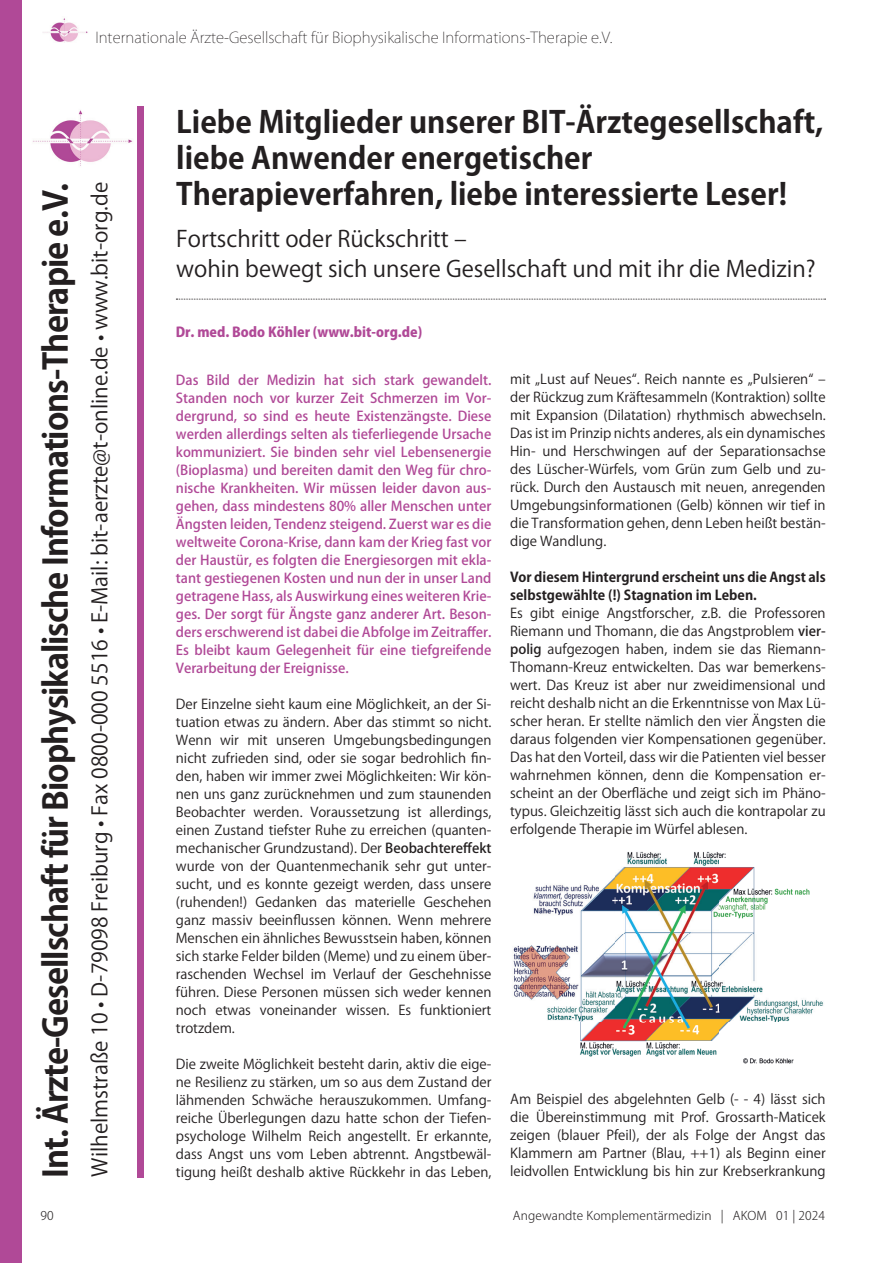
<style>
.page{position:relative;width:893px;height:1263px;background:#fff}
.page>*{position:absolute;margin:0;border:0;box-sizing:border-box;transform-origin:0 0}
.t1{font:700 33px "Koz Go Pr 6 N";letter-spacing:-.03em;color:#231f20}
.t2{font:700 30px/36px "Koz Go Pr 6 N";color:#231f20}
.t3{font:22.5px/30px "Koz Go Pr 6 N";color:#231f20}
.t4{font:21px "Koz Go Pr 6 N";color:#231f20}
.t5{font:200 15px "Koz Go Pr 6 N";color:#231f20}
.t6{font:13.5px/18px "Koz Go Pro";color:#231f20;text-align:justify}
.t7{font:500 13.5px/18px "Koz Go Pro";color:#b04997;text-align:justify}
.t8{font:700 13.5px/18px "Koz Go Pro";color:#231f20}
.t9{font:800 13.5px "Koz Go Pr 6 N";color:#b04997}
.t10{font:300 12px "Koz Go Pro";letter-spacing:.01em;color:#231f20}
.s1{font-weight:500}
</style>
<div class="page">
<div style="left:0;top:0;width:21px;height:1263px;background:#b04997"></div>
<img style="left:43px;top:18px;width:45px;height:25px">
<img style="left:32px;top:110px;width:101px;height:56px">
<div style="left:137px;top:106px;width:6px;height:1072px;background:#b04997"></div>
<svg style="left:176px;top:299px;width:650px;height:1px"></svg>
<img style="left:513px;top:851px;width:310px;height:213px">
<p class="t5" style="left:95px;top:29px;width:519px">Internationale Ärzte-Gesellschaft für Biophysikalische Informations-Therapie e.V.</p>
<h1 class="t1" style="left:37px;top:1178px;width:996px;rotate:-90deg">Int. Ärzte-Gesellschaft für Biophysikalische Informations-Therapie e.V.</h1>
<h3 class="t4" style="left:88px;top:1176px;width:996px;rotate:-90deg">Wilhelmstraße 10 • D-79098 Freiburg • Fax 0800-000 5516 • E-Mail: bit-aerzte@t-online.de • www.bit-org.de</h3>
<h2 class="t2" style="left:176px;top:104px;width:649px">Liebe Mitglieder unserer BIT-Ärztegesellschaft, liebe Anwender energetischer<br>Therapieverfahren, liebe interessierte Leser!</h2>
<h3 class="t3" style="left:176px;top:224px;width:641px">Fortschritt oder Rückschritt ‒<br>wohin bewegt sich unsere Gesellschaft und mit ihr die Medizin?</h3>
<p class="t9" style="left:176px;top:324px;width:248px">Dr. med. Bodo Köhler (www.bit-org.de)</p>
<p class="t7" style="left:176px;top:371px;width:317px">Das Bild der Medizin hat sich stark gewandelt.<br>Standen noch vor kurzer Zeit Schmerzen im Vor&shy;dergrund, so sind es heute Existenzängste. Diese werden allerdings selten als tieferliegende Ursache kommuniziert. Sie binden sehr viel Lebensenergie (Bioplasma) und bereiten damit den Weg für chro&shy;nische Krankheiten. Wir müssen leider davon aus&shy;gehen, dass mindestens 80% aller Menschen unter Ängsten leiden, Tendenz steigend. Zuerst war es die weltweite Corona-Krise, dann kam der Krieg fast vor der Haustür, es folgten die Energiesorgen mit ekla&shy;tant gestiegenen Kosten und nun der in unser Land getragene Hass, als Auswirkung eines weiteren Krie&shy;ges. Der sorgt für Ängste ganz anderer Art. Beson&shy;ders erschwerend ist dabei die Abfolge im Zeitraffer.<br>Es bleibt kaum Gelegenheit für eine tiefgreifende Verarbeitung der Ereignisse.</p>
<p class="t6" style="left:176px;top:695px;width:317px">Der Einzelne sieht kaum eine Möglichkeit, an der Si&shy;tuation etwas zu ändern. Aber das stimmt so nicht.<br>Wenn wir mit unseren Umgebungsbedingungen nicht zufrieden sind, oder sie sogar bedrohlich fin&shy;den, haben wir immer zwei Möglichkeiten: Wir kön&shy;nen uns ganz zurücknehmen und zum staunenden Beobachter werden. Voraussetzung ist allerdings, einen Zustand tiefster Ruhe zu erreichen (quanten&shy;mechanischer Grundzustand). Der <span class="s1">Beobachtereffekt </span>wurde von der Quantenmechanik sehr gut unter&shy;sucht, und es konnte gezeigt werden, dass unsere (ruhenden!) Gedanken das materielle Geschehen ganz massiv beeinflussen können. Wenn mehrere Menschen ein ähnliches Bewusstsein haben, können sich starke Felder bilden (Meme) und zu einem über&shy;raschenden Wechsel im Verlauf der Geschehnisse führen. Diese Personen müssen sich weder kennen noch etwas voneinander wissen. Es funktioniert trotzdem.</p>
<p class="t6" style="left:176px;top:1055px;width:317px">Die zweite Möglichkeit besteht darin, aktiv die eige&shy;ne Resilienz zu stärken, um so aus dem Zustand der lähmenden Schwäche herauszukommen. Umfang&shy;reiche Überlegungen dazu hatte schon der Tiefen&shy;psychologe Wilhelm Reich angestellt. Er erkannte, dass Angst uns vom Leben abtrennt. Angstbewäl&shy;tigung heißt deshalb aktive Rückkehr in das Leben,</p>
<p class="t6" style="left:510px;top:371px;width:317px">mit „Lust auf Neues“. Reich nannte es „Pulsieren“ ‒ der Rückzug zum Kräftesammeln (Kontraktion) sollte mit Expansion (Dilatation) rhythmisch abwechseln.<br>Das ist im Prinzip nichts anderes, als ein dynamisches Hin- und Herschwingen auf der Separationsachse des Lüscher-Würfels, vom Grün zum Gelb und zu&shy;rück. Durch den Austausch mit neuen, anregenden Umgebungsinformationen (Gelb) können wir tief in die Transformation gehen, denn Leben heißt bestän&shy;dige Wandlung.</p>
<p class="t8" style="left:510px;top:569px;width:317px">Vor diesem Hintergrund erscheint uns die Angst als selbstgewählte (!) Stagnation im Leben.</p>
<p class="t6" style="left:510px;top:605px;width:317px">Es gibt einige Angstforscher, z.B. die Professoren Riemann und Thomann, die das Angstproblem <span class="s1">vier&shy;polig</span> aufgezogen haben, indem sie das Riemann-Thomann-Kreuz entwickelten. Das war bemerkens&shy;wert. Das Kreuz ist aber nur zweidimensional und reicht deshalb nicht an die Erkenntnisse von Max Lü&shy;scher heran. Er stellte nämlich den vier Ängsten die daraus folgenden vier Kompensationen gegenüber.<br>Das hat den Vorteil, dass wir die Patienten viel besser wahrnehmen können, denn die Kompensation er&shy;scheint an der Oberfläche und zeigt sich im Phäno&shy;typus. Gleichzeitig lässt sich auch die kontrapolar zu erfolgende Therapie im Würfel ablesen.</p>
<p class="t6" style="left:510px;top:1091px;width:317px">Am Beispiel des abgelehnten Gelb (- - 4) lässt sich die Übereinstimmung mit Prof. Grossarth-Maticek zeigen (blauer Pfeil), der als Folge der Angst das Klammern am Partner (Blau, ++1) als Beginn einer leidvollen Entwicklung bis hin zur Krebserkrankung</p>
<p class="t10" style="left:40px;top:1208px;width:15px">90</p>
<p class="t10" style="left:513px;top:1208px;width:314px">Angewandte Komplementärmedizin | AKOM 01 | 2024</p>
</div>
